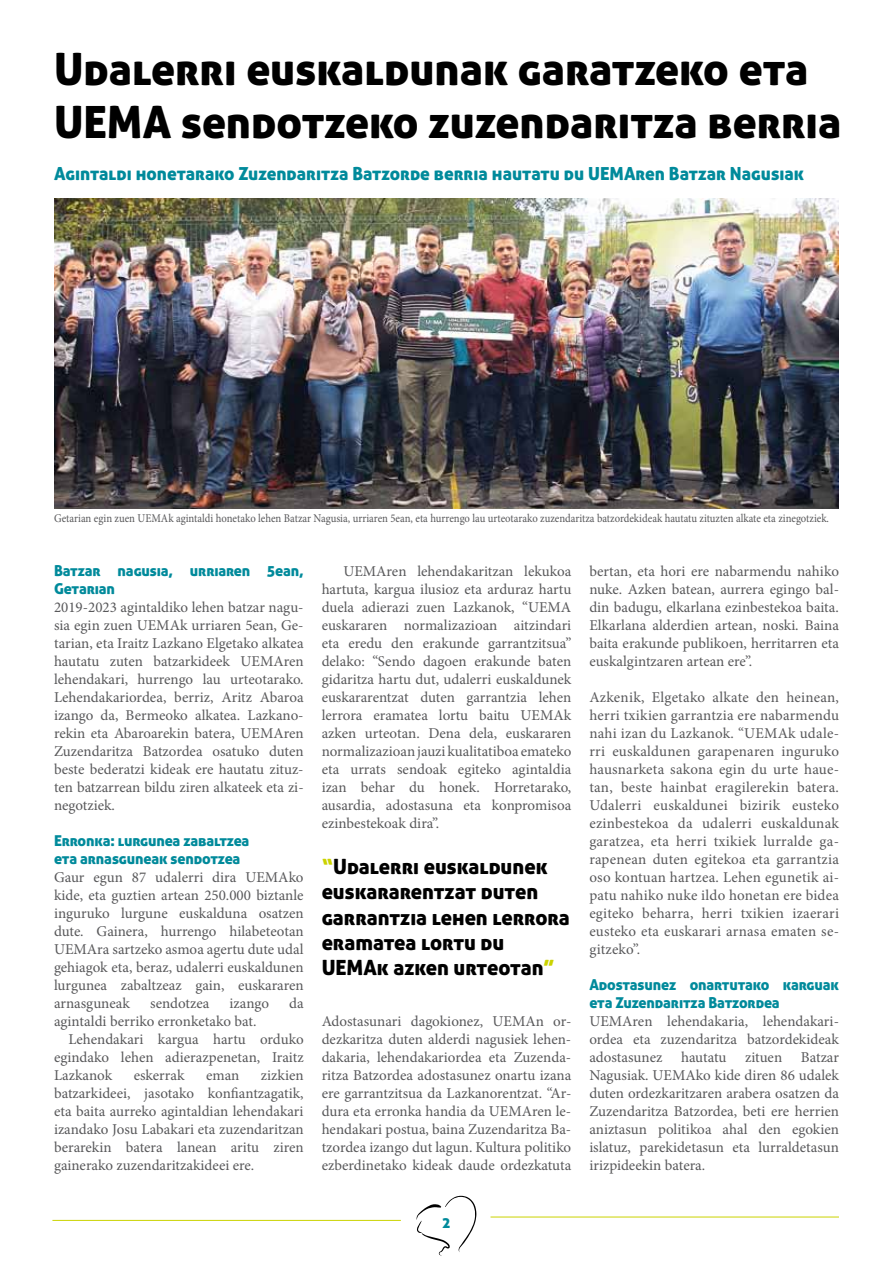
<style>
.page{position:relative;width:893px;height:1263px;background:#fff}
.page>*{position:absolute;margin:0;border:0;box-sizing:border-box;transform-origin:0 0}
.t1{font:44.55px/53.4px "Aller Display";color:#000}
.t2{font:21px/25.2px "Aller Display";color:#000}
.t3{font:18px "Aller Display";color:#008a9b}
.t4{font:15px/18px "Minion Pro";color:#58585a;text-align:justify}
.t5{font:15px/18px "Aller Display";letter-spacing:-.01em;color:#008a9b}
.t6{font:11.85px "Minion Pro";color:#58585a;scale:.9 1}
.s1{color:#cbd300}
</style>
<div class="page">
<img style="left:54px;top:198px;width:785px;height:310px">
<svg style="left:416px;top:1196px;width:60px;height:60px"></svg>
<hr style="left:52px;top:1220px;width:349px;height:1px;background:#cbd300">
<hr style="left:490px;top:1216px;width:349px;height:1px;background:#cbd300">
<h1 class="t1" style="left:54px;top:42px;width:789px">Udalerri euskaldunak garatzeko eta<br>UEMA sendotzeko zuzendaritza berria</h1>
<p class="t3" style="left:54px;top:162px;width:752px">Agintaldi honetarako Zuzendaritza Batzorde berria hautatu du UEMAren Batzar Nagusiak</p>
<p class="t6" style="left:54px;top:511px;width:863px">Getarian egin zuen UEMAk agintaldi honetako lehen Batzar Nagusia, urriaren 5ean, eta hurrengo lau urteotarako zuzendaritza batzordekideak hautatu zituzten alkate eta zinegotziek.</p>
<p class="t5" style="left:54px;top:561px;width:251px">Batzar nagusia, urriaren 5ean,<br>Getarian</p>
<p class="t4" style="left:54px;top:598px;width:251px">2019-2023 agintaldiko lehen batzar nagu&shy;sia egin zuen UEMAk urriaren 5ean, Ge&shy;tarian, eta Iraitz Lazkano Elgetako alkatea hautatu zuten batzarkideek UEMAren lehendakari, hurrengo lau urteotarako.<br>Lehendakariordea, berriz, Aritz Abaroa izango da, Bermeoko alkatea. Lazkano&shy;rekin eta Abaroarekin batera, UEMAren Zuzendaritza Batzordea osatuko duten beste bederatzi kideak ere hautatu zituz&shy;ten batzarrean bildu ziren alkateek eta zi&shy;negotziek.</p>
<p class="t5" style="left:54px;top:831px;width:197px">Erronka: lurgunea zabaltzea eta arnasguneak sendotzea</p>
<p class="t4" style="left:54px;top:868px;width:251px">Gaur egun 87 udalerri dira UEMAko kide, eta guztien artean 250.000 biztanle inguruko lurgune euskalduna osatzen dute. Gainera, hurrengo hilabeteotan UEMAra sartzeko asmoa agertu dute udal gehiagok eta, beraz, udalerri euskaldunen lurgunea zabaltzeaz gain, euskararen arnasguneak</p>
<p class="t4" style="left:150px;top:994px;width:61px">sendotzea</p>
<p class="t4" style="left:230px;top:994px;width:41px">izango</p>
<p class="t4" style="left:289px;top:994px;width:16px">da</p>
<p class="t4" style="left:54px;top:1012px;width:204px">agintaldi berriko erronketako bat.</p>
<p class="t4" style="left:68px;top:1030px;width:237px">Lehendakari kargua hartu orduko</p>
<p class="t4" style="left:54px;top:1048px;width:251px">egindako lehen adierazpenetan, Iraitz</p>
<p class="t4" style="left:54px;top:1066px;width:60px">Lazkanok</p>
<p class="t4" style="left:134px;top:1066px;width:52px">eskerrak</p>
<p class="t4" style="left:206px;top:1066px;width:35px">eman</p>
<p class="t4" style="left:54px;top:1066px;width:251px;text-indent:207px">zizkien batzarkideei, jasotako konfiantzagatik, eta baita aurreko agintaldian lehendakari izandako Josu Labakari eta zuzendaritzan berarekin batera lanean aritu ziren gainerako zuzendaritzakideei ere.</p>
<p class="t4" style="left:322px;top:562px;width:251px;text-indent:22px">UEMAren lehendakaritzan lekukoa hartuta, kargua ilusioz eta arduraz hartu duela adierazi zuen Lazkanok, “UEMA euskararen normalizazioan aitzindari eta eredu den erakunde garrantzitsua” delako: “Sendo dagoen erakunde baten gidaritza hartu dut, udalerri euskaldunek euskararentzat duten garrantzia lehen lerrora eramatea lortu baitu UEMAk azken urteotan. Dena dela, euskararen normalizazioan jauzi kualitatiboa emateko eta urrats sendoak egiteko agintaldia izan behar du honek. Horretarako, ausardia, adostasuna eta konpromisoa ezinbestekoak dira”.</p>
<h2 class="t2" style="left:322px;top:854px;width:250px"><span class="s1">“</span>Udalerri euskaldunek euskararentzat duten garrantzia lehen lerrora eramatea lortu du<br>UEMAk azken urteotan<span class="s1">”</span></h2>
<p class="t4" style="left:322px;top:1012px;width:251px">Adostasunari dagokionez, UEMAn or&shy;dezkaritza duten alderdi nagusiek lehen&shy;dakaria, lehendakariordea eta Zuzenda&shy;ritza Batzordea adostasunez onartu izana ere garrantzitsua da Lazkanorentzat. “Ar&shy;dura eta erronka handia da UEMAren le&shy;hendakari postua, baina Zuzendaritza Ba&shy;tzordea izango dut lagun. Kultura politiko ezberdinetako kideak daude ordezkatuta</p>
<p class="t4" style="left:589px;top:562px;width:251px">bertan, eta hori ere nabarmendu nahiko nuke. Azken batean, aurrera egingo bal&shy;din badugu, elkarlana ezinbestekoa baita.<br>Elkarlana alderdien artean, noski. Baina baita erakunde publikoen, herritarren eta euskalgintzaren artean ere”.</p>
<p class="t4" style="left:589px;top:688px;width:251px">Azkenik, Elgetako alkate den heinean, herri txikien garrantzia ere nabarmendu nahi izan du Lazkanok. “UEMAk udale&shy;rri euskaldunen garapenaren inguruko hausnarketa sakona egin du urte haue&shy;tan, beste hainbat eragilerekin batera.<br>Udalerri euskaldunei bizirik eusteko ezinbestekoa da udalerri euskaldunak garatzea, eta herri txikiek lurralde ga&shy;rapenean duten egitekoa eta garrantzia oso kontuan hartzea. Lehen egunetik ai&shy;patu nahiko nuke ildo honetan ere bidea egiteko beharra, herri txikien izaerari eusteko eta euskarari arnasa ematen se&shy;gitzeko”.</p>
<p class="t5" style="left:589px;top:975px;width:251px">Adostasunez onartutako karguak eta Zuzendaritza Batzordea</p>
<p class="t4" style="left:589px;top:1012px;width:251px">UEMAren lehendakaria, lehendakari&shy;ordea eta zuzendaritza batzordekideak adostasunez hautatu zituen Batzar Nagusiak. UEMAko kide diren 86 udalek duten ordezkaritzaren arabera osatzen da Zuzendaritza Batzordea, beti ere herrien aniztasun politikoa ahal den egokien islatuz, parekidetasun eta lurraldetasun irizpideekin batera.</p>
<p class="t5" style="left:442px;top:1214px;width:9px">2</p>
</div>
